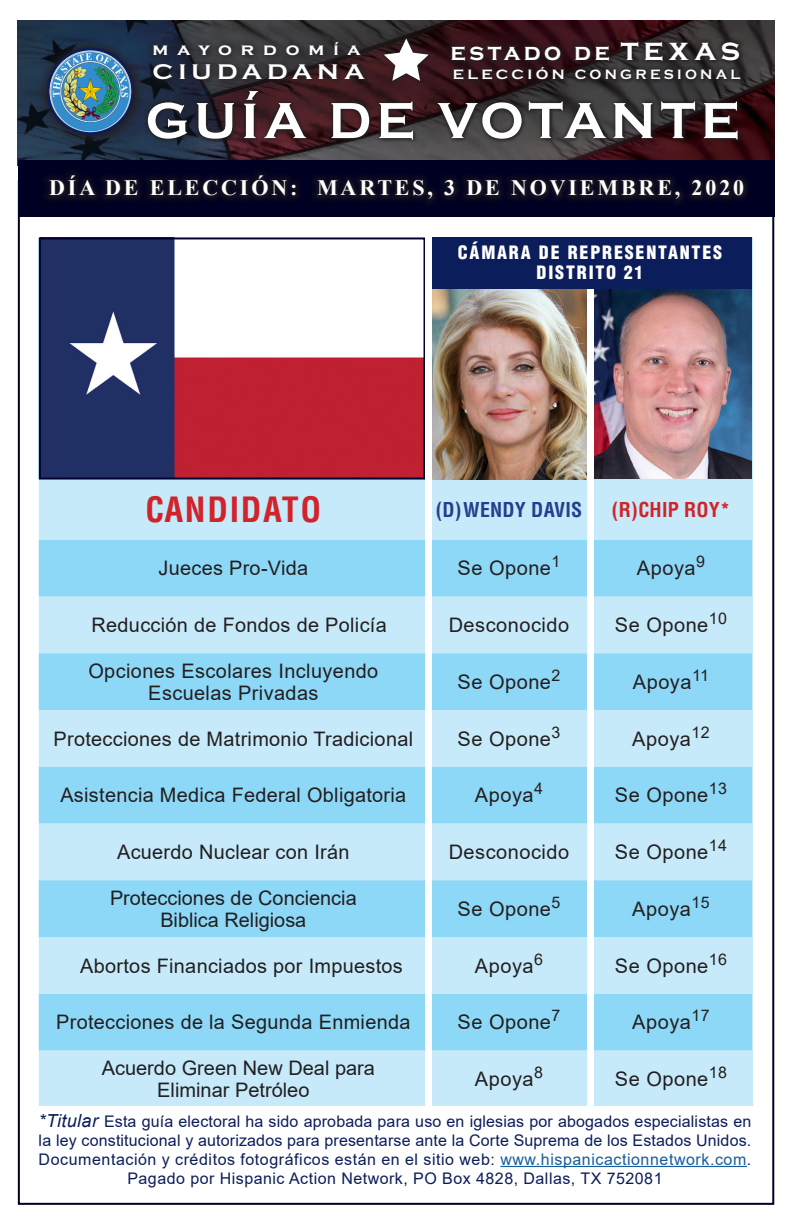
<style>
.page{position:relative;width:792px;height:1224px;background:#fff}
.page>*{position:absolute;margin:0;border:0;box-sizing:border-box;transform-origin:0 0}
.t1{font:700 52.4px "Copperplate";letter-spacing:.095em;color:#fff}
.t2{font:700 condensed 34px "Helvetica";letter-spacing:.05em;color:#d1232a}
.t3{font:700 24px "Copperplate";letter-spacing:.145em;color:#fff}
.t4{font:700 22px "Times New Roman";letter-spacing:.13em;color:#fff}
.t5{font:700 22px "Copperplate";letter-spacing:.21em;color:#fff;scale:1.12 1}
.t6{font:20px/22px "Arial";letter-spacing:.015em;color:#231f20;text-align:center}
.t7{font:700 condensed 20px "Helvetica";letter-spacing:.01em;color:#253f8e}
.t8{font:700 condensed 20px "Helvetica";letter-spacing:.01em;color:#d1232a}
.t9{font:900 condensed 18px "Helvetica";letter-spacing:.1em;color:#fff}
.t10{font:700 17.2px "Copperplate";letter-spacing:.46em;color:#fff;scale:1.12 1}
.t11{font:16px/19px "Arial";letter-spacing:.03em;color:#0c1d5b;text-align:justify}
.t12{font:700 14px "Copperplate";letter-spacing:.23em;color:#fff;scale:1.06 1}
.s1{font-size:31.4px}
.s2{font-size:62.8px}
.s3{font-style:italic;font-size:18px}
.s4{color:#175d9e}
</style>
<div class="page">
<img style="left:18px;top:20px;width:756px;height:140px">
<div style="left:380px;top:35px;width:52px;height:49px;background:#231f20;opacity:.98"></div>
<svg style="left:384px;top:38px;width:45px;height:43px"></svg>
<div style="left:145px;top:33px;width:227px;height:55px;background:#231f20;opacity:.98"></div>
<div style="left:143px;top:86px;width:599px;height:58px;background:#231f20;opacity:.98"></div>
<div style="left:446px;top:36px;width:300px;height:49px;background:#231f20;opacity:.98"></div>
<div style="left:37px;top:37px;width:107px;height:108px;background:#231f20;opacity:.98"></div>
<img style="left:48px;top:49px;width:85px;height:85px;border-radius:42px">
<div style="left:47px;top:48px;width:87px;height:87px;border:3px solid #0c1d5b;border-radius:50%"></div>
<div style="left:428px;top:238px;width:324px;height:51px;background:#0c1d5b"></div>
<svg style="left:39px;top:479px;width:713px;height:627px;background:#ace1f8"></svg>
<img style="left:432px;top:289px;width:155px;height:190px">
<img style="left:594px;top:289px;width:158px;height:190px">
<img style="left:42px;top:240px;width:381px;height:237px">
<div style="left:39px;top:237px;width:387px;height:243px;border:2px solid #000030"></div>
<div style="left:425px;top:236px;width:7px;height:902px;background:#fff"></div>
<div style="left:587px;top:289px;width:7px;height:849px;background:#fff"></div>
<div style="left:18px;top:160px;width:756px;height:57px;background:#002"></div>
<div style="left:42px;top:169px;width:709px;height:38px;background:#231f20;opacity:.98"></div>
<hr style="left:500px;top:1166px;width:247px;height:1px;background:#175d9e">
<p class="t3" style="left:451px;top:38px;width:291px">estado de <span class="s1">texas</span></p>
<p class="t12" style="left:453px;top:67px;width:273px">ELECCIÓN CONGRESIONAL</p>
<p class="t10" style="left:152px;top:40px;width:187px">mayordomía</p>
<p class="t5" style="left:152px;top:59px;width:191px">CIUDADANA</p>
<p class="t1" style="left:146px;top:91px;width:596px">GU<span class="s2">í</span>A DE VOTANTE</p>
<p class="t4" style="left:49px;top:172px;width:697px">DÍA DE ELECCIÓN: MARTES, 3 DE NOVIEMBRE, 2020</p>
<p class="t9" style="left:458px;top:241px;width:266px">CÁMARA DE REPRESENTANTES</p>
<p class="t9" style="left:537px;top:261px;width:108px">DISTRITO 21</p>
<p class="t2" style="left:146px;top:489px;width:177px">CANDIDATO</p>
<p class="t7" style="left:436px;top:497px;width:148px">(D)WENDY DAVIS</p>
<p class="t8" style="left:612px;top:497px;width:120px">(R)CHIP ROY*</p>
<p class="t6" style="left:158px;top:557px;width:151px">Jueces Pro-Vida</p>
<p class="t6" style="left:458px;top:557px;width:104px">Se Opone<sup>1</sup></p>
<p class="t6" style="left:637px;top:557px;width:70px">Apoya<sup>9</sup></p>
<p class="t6" style="left:92px;top:614px;width:297px">Reducción de Fondos de Policía</p>
<p class="t6" style="left:449px;top:614px;width:122px">Desconocido</p>
<p class="t6" style="left:615px;top:614px;width:114px">Se Opone<sup>10</sup></p>
<p class="t6" style="left:88px;top:660px;width:291px">Opciones Escolares Incluyendo<br>Escuelas Privadas</p>
<p class="t6" style="left:458px;top:671px;width:104px">Se Opone<sup>2</sup></p>
<p class="t6" style="left:633px;top:671px;width:78px">Apoya<sup>11</sup></p>
<p class="t6" style="left:54px;top:728px;width:361px">Protecciones de Matrimonio Tradicional</p>
<p class="t6" style="left:458px;top:728px;width:104px">Se Opone<sup>3</sup></p>
<p class="t6" style="left:632px;top:728px;width:79px">Apoya<sup>12</sup></p>
<p class="t6" style="left:60px;top:784px;width:347px">Asistencia Medica Federal Obligatoria</p>
<p class="t6" style="left:475px;top:784px;width:70px">Apoya<sup>4</sup></p>
<p class="t6" style="left:615px;top:784px;width:114px">Se Opone<sup>13</sup></p>
<p class="t6" style="left:117px;top:841px;width:234px">Acuerdo Nuclear con Irán</p>
<p class="t6" style="left:449px;top:841px;width:122px">Desconocido</p>
<p class="t6" style="left:615px;top:841px;width:114px">Se Opone<sup>14</sup></p>
<p class="t6" style="left:110px;top:887px;width:248px">Protecciones de Conciencia</p>
<p class="t6" style="left:160px;top:909px;width:148px">Biblica Religiosa</p>
<p class="t6" style="left:458px;top:898px;width:104px">Se Opone<sup>5</sup></p>
<p class="t6" style="left:632px;top:898px;width:79px">Apoya<sup>15</sup></p>
<p class="t6" style="left:80px;top:954px;width:324px">Abortos Financiados por Impuestos</p>
<p class="t6" style="left:475px;top:954px;width:70px">Apoya<sup>6</sup></p>
<p class="t6" style="left:615px;top:954px;width:114px">Se Opone<sup>16</sup></p>
<p class="t6" style="left:56px;top:1011px;width:356px">Protecciones de la Segunda Enmienda</p>
<p class="t6" style="left:458px;top:1011px;width:104px">Se Opone<sup>7</sup></p>
<p class="t6" style="left:632px;top:1011px;width:79px">Apoya<sup>17</sup></p>
<p class="t6" style="left:102px;top:1057px;width:275px">Acuerdo Green New Deal para</p>
<p class="t6" style="left:157px;top:1079px;width:154px">Eliminar Petróleo</p>
<p class="t6" style="left:475px;top:1068px;width:70px">Apoya<sup>8</sup></p>
<p class="t6" style="left:615px;top:1068px;width:114px">Se Opone<sup>18</sup></p>
<p class="t11" style="left:39px;top:1112px;width:714px"><span class="s3">*Titular</span> Esta guía electoral ha sido aprobada para uso en iglesias por abogados especialistas en la ley constitucional y autorizados para presentarse ante la Corte Suprema de los Estados Unidos.<br>Documentación y créditos fotográficos están en el sitio web: <span class="s4">www.hispanicactionnetwork.com</span>.</p>
<p class="t11" style="left:127px;top:1169px;width:537px">Pagado por Hispanic Action Network, PO Box 4828, Dallas, TX 752081</p>
</div>
